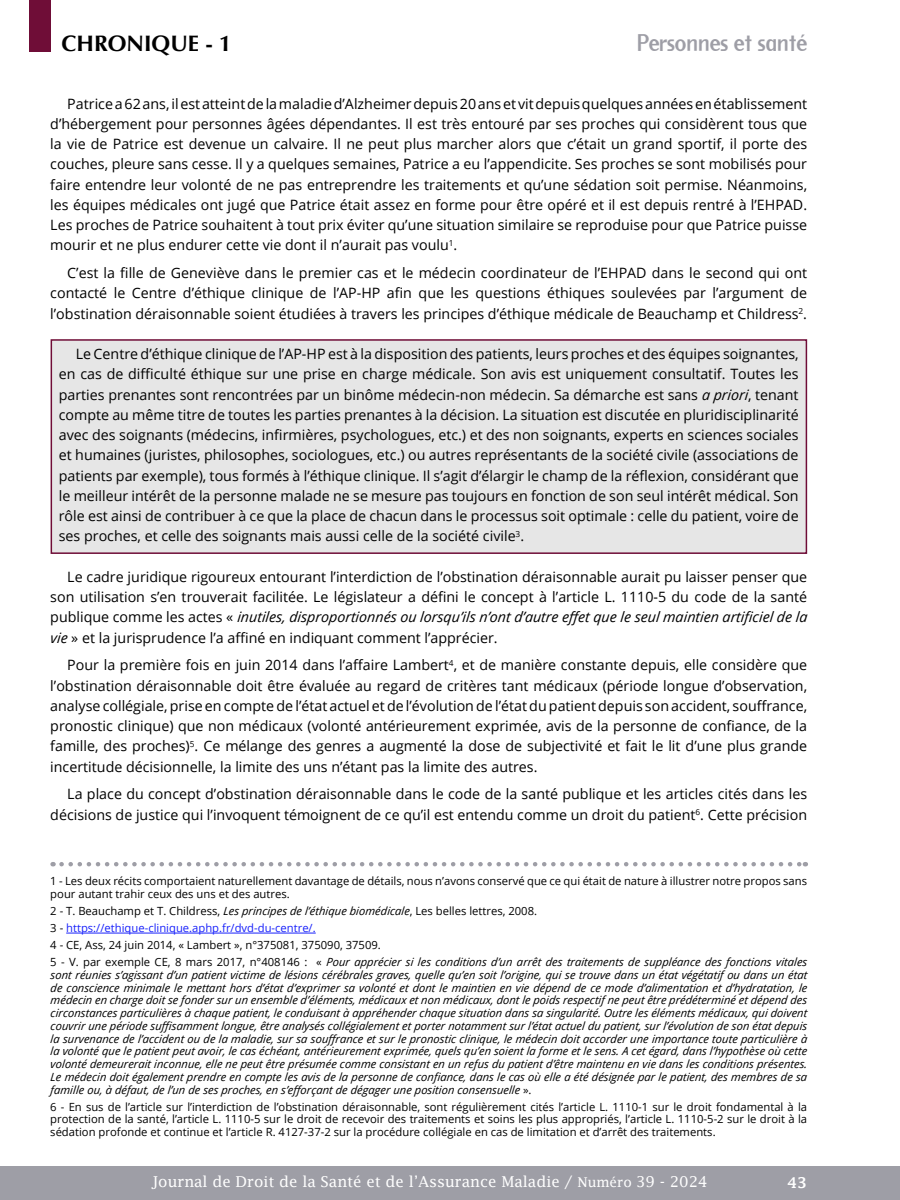
<style>
.page{position:relative;width:900px;height:1200px;background:#fff}
.page>*{position:absolute;margin:0;border:0;box-sizing:border-box;transform-origin:0 0}
.t1{font:27px "Berkeley";color:#9e9ea6}
.t2{font:700 22.5px "Optima";color:#000}
.t3{font:15px "Lucida Fax";color:#fff}
.t4{font:600 15px "Lucida Fax";color:#fff}
.t5{font:14.25px/20.2px "Open Sans";color:#000;text-align:justify}
.t6{font:13.5px "Lucida Fax";color:#fff}
.t7{font:italic 11.25px/12.8px "Open Sans";color:#000}
.t8{font:11.25px/12.8px "Open Sans";color:#000}
.s1{font-style:italic}
.s2{color:#1922fb}
.s3{font-style:normal}
</style>
<div class="page">
<div style="left:51px;top:339px;width:756px;height:215px;background:#e6e6e6;border:2px solid #6f0d37"></div>
<div style="left:0;top:1167px;width:900px;height:33px;background:#9e9ea6"></div>
<div style="left:30px;top:0;width:21px;height:51px;background:#6f0d37"></div>
<svg style="left:62px;top:862px;width:744px;height:4px"></svg>
<hr style="left:66px;top:933px;width:250px;height:1px;background:#1922fb">
<h2 class="t2" style="left:62px;top:31px;width:172px">CHRONIQUE - 1</h2>
<h1 class="t1" style="left:637px;top:30px;width:171px">Personnes et santé</h1>
<p class="t5" style="left:50px;top:93px;width:758px;text-indent:17px">Patrice a 62 ans, il est atteint de la maladie d’Alzheimer depuis 20 ans et vit depuis quelques années en établissement d’hébergement pour personnes âgées dépendantes. Il est très entouré par ses proches qui considèrent tous que la vie de Patrice est devenue un calvaire. Il ne peut plus marcher alors que c’était un grand sportif, il porte des couches, pleure sans cesse. Il y a quelques semaines, Patrice a eu l’appendicite. Ses proches se sont mobilisés pour faire entendre leur volonté de ne pas entreprendre les traitements et qu’une sédation soit permise. Néanmoins, les équipes médicales ont jugé que Patrice était assez en forme pour être opéré et il est depuis rentré à l’EHPAD.<br>Les proches de Patrice souhaitent à tout prix éviter qu’une situation similaire se reproduise pour que Patrice puisse mourir et ne plus endurer cette vie dont il n’aurait pas voulu<sup>1</sup>.</p>
<p class="t5" style="left:50px;top:263px;width:758px;text-indent:17px">C’est la fille de Geneviève dans le premier cas et le médecin coordinateur de l’EHPAD dans le second qui ont contacté le Centre d’éthique clinique de l’AP-HP afin que les questions éthiques soulevées par l’argument de l’obstination déraisonnable soient étudiées à travers les principes d’éthique médicale de Beauchamp et Childress<sup>2</sup>.</p>
<p class="t5" style="left:59px;top:344px;width:741px;text-indent:17px">Le Centre d’éthique clinique de l’AP-HP est à la disposition des patients, leurs proches et des équipes soignantes, en cas de difficulté éthique sur une prise en charge médicale. Son avis est uniquement consultatif. Toutes les parties prenantes sont rencontrées par un binôme médecin-non médecin. Sa démarche est sans <span class="s1">a priori</span>, tenant compte au même titre de toutes les parties prenantes à la décision. La situation est discutée en pluridisciplinarité avec des soignants (médecins, infirmières, psychologues, etc.) et des non soignants, experts en sciences sociales et humaines (juristes, philosophes, sociologues, etc.) ou autres représentants de la société civile (associations de patients par exemple), tous formés à l’éthique clinique. Il s’agit d’élargir le champ de la réflexion, considérant que le meilleur intérêt de la personne malade ne se mesure pas toujours en fonction de son seul intérêt médical. Son rôle est ainsi de contribuer à ce que la place de chacun dans le processus soit optimale : celle du patient, voire de ses proches, et celle des soignants mais aussi celle de la société civile<sup>3</sup>.</p>
<p class="t5" style="left:50px;top:566px;width:760px;text-indent:17px">Le cadre juridique rigoureux entourant l’interdiction de l’obstination déraisonnable aurait pu laisser penser que son utilisation s’en trouverait facilitée. Le législateur a défini le concept à l’article L. 1110-5 du code de la santé publique comme les actes « <span class="s1">inutiles, disproportionnés ou lorsqu’ils n’ont d’autre effet que le seul maintien artificiel de la vie</span> » et la jurisprudence l’a affiné en indiquant comment l’apprécier.</p>
<p class="t5" style="left:50px;top:655px;width:758px;text-indent:17px">Pour la première fois en juin 2014 dans l’affaire Lambert<sup>4</sup>, et de manière constante depuis, elle considère que l’obstination déraisonnable doit être évaluée au regard de critères tant médicaux (période longue d’observation, analyse collégiale, prise en compte de l’état actuel et de l’évolution de l’état du patient depuis son accident, souffrance, pronostic clinique) que non médicaux (volonté antérieurement exprimée, avis de la personne de confiance, de la famille, des proches)<sup>5</sup>. Ce mélange des genres a augmenté la dose de subjectivité et fait le lit d’une plus grande incertitude décisionnelle, la limite des uns n’étant pas la limite des autres.</p>
<p class="t5" style="left:50px;top:784px;width:758px;text-align:right">La place du concept d’obstination déraisonnable dans le code de la santé publique et les articles cités dans les décisions de justice qui l’invoquent témoignent de ce qu’il est entendu comme un droit du patient<sup>6</sup>. Cette précision</p>
<p class="t8" style="left:50px;top:875px;width:758px">1 - Les deux récits comportaient naturellement davantage de détails, nous n’avons conservé que ce qui était de nature à illustrer notre propos sans pour autant trahir ceux des uns et des autres.</p>
<p class="t8" style="left:50px;top:902px;width:760px;line-height:17px">2 - T. Beauchamp et T. Childress, <span class="s1">Les principes de l’éthique biomédicale</span>, Les belles lettres, 2008.<br>3 - <span class="s2">https://ethique-clinique.aphp.fr/dvd-du-centre/.<br></span>4 - CE, Ass, 24 juin 2014, « Lambert », n°375081, 375090, 37509.<br>5 - V. par exemple CE, 8 mars 2017, n°408146 : « <span class="s1">Pour apprécier si les conditions d’un arrêt des traitements de suppléance des fonctions vitales</span></p>
<p class="t7" style="left:50px;top:968px;width:760px">sont réunies s’agissant d’un patient victime de lésions cérébrales graves, quelle qu’en soit l’origine, qui se trouve dans un état végétatif ou dans un état de conscience minimale le mettant hors d’état d’exprimer sa volonté et dont le maintien en vie dépend de ce mode d’alimentation et d’hydratation, le médecin en charge doit se fonder sur un ensemble d’éléments, médicaux et non médicaux, dont le poids respectif ne peut être prédéterminé et dépend des circonstances particulières à chaque patient, le conduisant à appréhender chaque situation dans sa singularité. Outre les éléments médicaux, qui doivent couvrir une période suffisamment longue, être analysés collégialement et porter notamment sur l’état actuel du patient, sur l’évolution de son état depuis la survenance de l’accident ou de la maladie, sur sa souffrance et sur le pronostic clinique, le médecin doit accorder une importance toute particulière à la volonté que le patient peut avoir, le cas échéant, antérieurement exprimée, quels qu’en soient la forme et le sens. A cet égard, dans l’hypothèse où cette volonté demeurerait inconnue, elle ne peut être présumée comme consistant en un refus du patient d’être maintenu en vie dans les conditions présentes.<br>Le médecin doit également prendre en compte les avis de la personne de confiance, dans le cas où elle a été désignée par le patient, des membres de sa famille ou, à défaut, de l’un de ses proches, en s’efforçant de dégager une position consensuelle <span class="s3">».</span></p>
<p class="t8" style="left:50px;top:1100px;width:758px;text-align:justify">6 - En sus de l’article sur l’interdiction de l’obstination déraisonnable, sont régulièrement cités l’article L. 1110-1 sur le droit fondamental à la protection de la santé, l’article L. 1110-5 sur le droit de recevoir des traitements et soins les plus appropriés, l’article L. 1110-5-2 sur le droit à la sédation profonde et continue et l’article R. 4127-37-2 sur la procédure collégiale en cas de limitation et d’arrêt des traitements.</p>
<p class="t3" style="left:152px;top:1173px;width:422px">Journal de Droit de la S nté et de l’Assurance Maladie /</p>
<p class="t3" style="left:172px;top:1173px;width:422px">Journal de Droit de la Santé et de l’Assurance Maladie /</p>
<p class="t3" style="left:636px;top:1173px;width:93px">39 - 20 420</p>
<p class="t3" style="left:656px;top:1173px;width:20px">26</p>
<p class="t3" style="left:656px;top:1173px;width:73px">18 - 2017</p>
<p class="t4" style="left:787px;top:1174px;width:21px">43</p>
<p class="t3" style="left:665px;top:1173px;width:11px">9</p>
<p class="t6" style="left:577px;top:1175px;width:56px">Numéro</p>
<p class="t6" style="left:597px;top:1175px;width:56px">Numéro</p>
</div>
